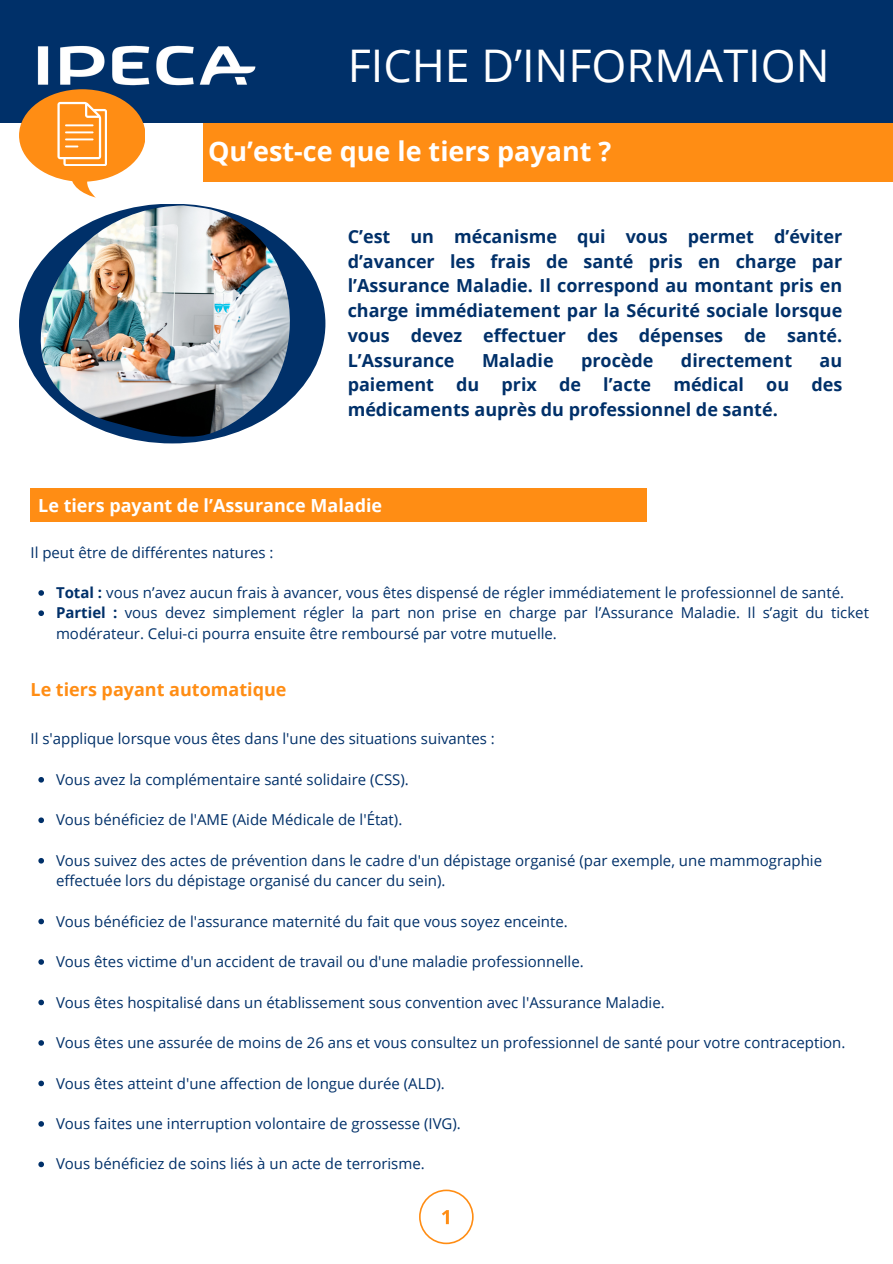
<style>
.page{position:relative;width:893px;height:1264px;background:#fff}
.page>*{position:absolute;margin:0;border:0;box-sizing:border-box;transform-origin:0 0}
.t1{font:45px "Open Sans";color:#fff}
.t2{font:700 27px "Open Sans";color:#fff}
.t3{font:700 18px/24.8px "Open Sans";color:#003069;text-align:justify}
.t4{font:700 18px "Open Sans";color:#fff}
.t5{font:700 18px "Open Sans";color:#ff8d14}
.t6{font:15px/20.2px "Open Sans";color:#003069}
.s1{font-weight:700}
</style>
<div class="page">
<div style="left:0;top:0;width:892px;height:123px;background:#003069"></div>
<img style="left:37px;top:45px;width:219px;height:41px">
<svg style="left:19px;top:89px;width:126px;height:108px"></svg>
<div style="left:203px;top:123px;width:689px;height:58px;background:#ff8d14"></div>
<div style="left:19px;top:204px;width:306px;height:239px;background:#003069;border-radius:50%"></div>
<img style="left:38px;top:205px;width:255px;height:231px">
<div style="left:31px;top:488px;width:616px;height:34px;background:#ff8d14"></div>
<svg style="left:419px;top:1189px;width:54px;height:55px"></svg>
<svg style="left:38px;top:590px;width:6px;height:5px"></svg>
<svg style="left:38px;top:610px;width:6px;height:6px"></svg>
<svg style="left:38px;top:777px;width:6px;height:5px"></svg>
<svg style="left:38px;top:817px;width:6px;height:6px"></svg>
<svg style="left:38px;top:858px;width:6px;height:5px"></svg>
<svg style="left:38px;top:918px;width:6px;height:6px"></svg>
<svg style="left:38px;top:959px;width:6px;height:5px"></svg>
<svg style="left:38px;top:999px;width:6px;height:6px"></svg>
<svg style="left:38px;top:1040px;width:6px;height:5px"></svg>
<svg style="left:38px;top:1080px;width:6px;height:6px"></svg>
<svg style="left:38px;top:1121px;width:6px;height:5px"></svg>
<svg style="left:38px;top:1161px;width:6px;height:6px"></svg>
<p class="t1" style="left:348px;top:34px;width:483px">FICHE D’INFORMATION</p>
<p class="t2" style="left:208px;top:132px;width:405px">Qu’est-ce que le tiers payant ?</p>
<p class="t3" style="left:348px;top:223px;width:496px">C’est un mécanisme qui vous permet d’éviter d’avancer les frais de santé pris en charge par l’Assurance Maladie. Il correspond au montant pris en charge immédiatement par la Sécurité sociale lorsque vous devez effectuer des dépenses de santé.<br>L’Assurance</p>
<p class="t3" style="left:482px;top:347px;width:73px">Maladie</p>
<p class="t3" style="left:581px;top:347px;width:74px">procède</p>
<p class="t3" style="left:681px;top:347px;width:113px">directement</p>
<p class="t3" style="left:348px;top:347px;width:496px;text-indent:472px">au paiement du prix de l’acte médical ou des médicaments auprès du professionnel de santé.</p>
<p class="t4" style="left:38px;top:493px;width:345px">Le tiers payant de l’Assurance Maladie</p>
<p class="t6" style="left:31px;top:541px;width:244px">Il peut être de différentes natures :</p>
<p class="t6" style="left:56px;top:582px;width:789px"><span class="s1">Total :</span> vous n’avez aucun frais à avancer, vous êtes dispensé de régler immédiatement le professionnel de santé.</p>
<p class="t6" style="left:56px;top:602px;width:814px"><span class="s1">Partiel :</span> vous devez simplement régler la part non prise en charge par l’Assurance Maladie. Il s’agit du ticket modérateur. Celui-ci pourra ensuite être remboursé par votre mutuelle.</p>
<p class="t5" style="left:31px;top:676px;width:257px">Le tiers payant automatique</p>
<p class="t6" style="left:31px;top:728px;width:466px">Il s'applique lorsque vous êtes dans l'une des situations suivantes :</p>
<p class="t6" style="left:56px;top:769px;width:354px">Vous avez la complémentaire santé solidaire (CSS).</p>
<p class="t6" style="left:56px;top:809px;width:348px">Vous bénéficiez de l'AME (Aide Médicale de l'État).</p>
<p class="t6" style="left:56px;top:849px;width:767px">Vous suivez des actes de prévention dans le cadre d'un dépistage organisé (par exemple, une mammographie effectuée lors du dépistage organisé du cancer du sein).</p>
<p class="t6" style="left:56px;top:910px;width:513px">Vous bénéficiez de l'assurance maternité du fait que vous soyez enceinte.</p>
<p class="t6" style="left:56px;top:951px;width:529px">Vous êtes victime d'un accident de travail ou d'une maladie professionnelle.</p>
<p class="t6" style="left:56px;top:991px;width:610px">Vous êtes hospitalisé dans un établissement sous convention avec l'Assurance Maladie.</p>
<p class="t6" style="left:56px;top:1032px;width:790px">Vous êtes une assurée de moins de 26 ans et vous consultez un professionnel de santé pour votre contraception.</p>
<p class="t6" style="left:56px;top:1072px;width:390px">Vous êtes atteint d'une affection de longue durée (ALD).</p>
<p class="t6" style="left:56px;top:1112px;width:406px">Vous faites une interruption volontaire de grossesse (IVG).</p>
<p class="t6" style="left:56px;top:1153px;width:370px">Vous bénéficiez de soins liés à un acte de terrorisme.</p>
</div>
